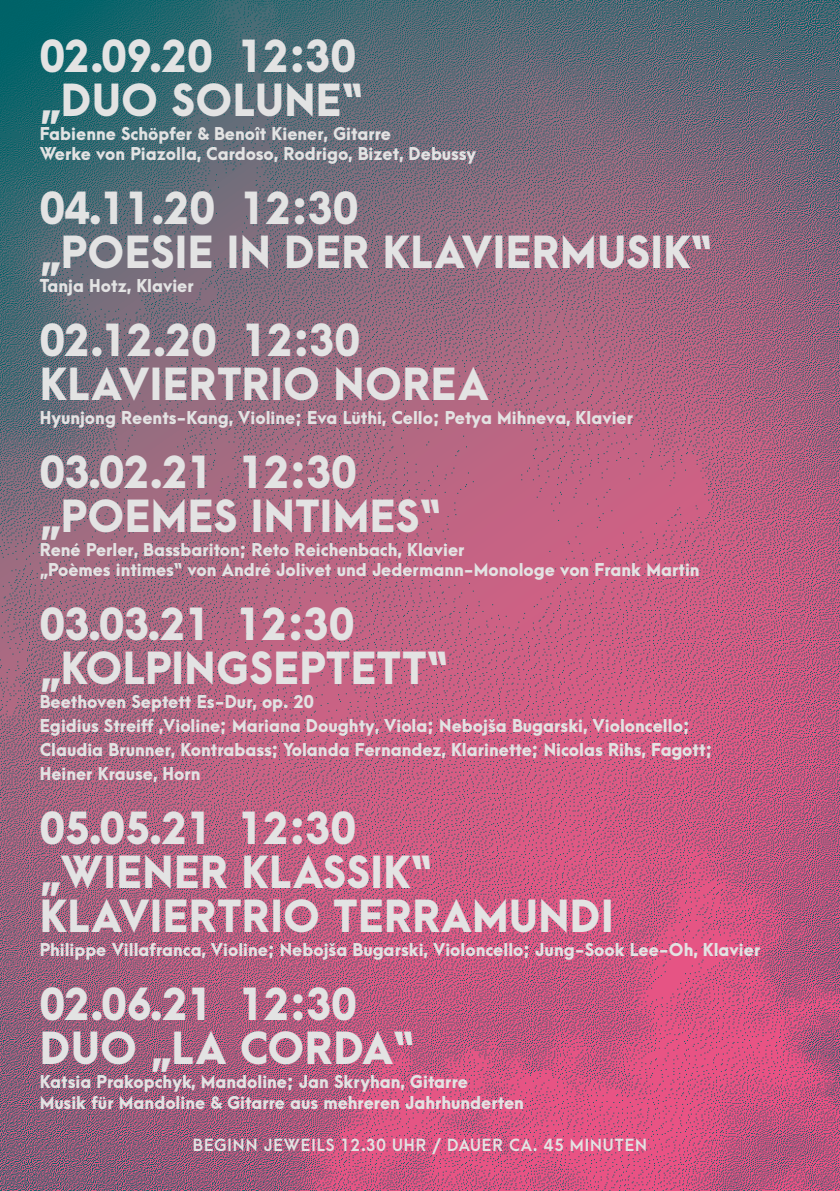
<style>
.page{position:relative;width:840px;height:1191px;background:#fff}
.page>*{position:absolute;margin:0;border:0;box-sizing:border-box;transform-origin:0 0}
.t1{font:800 40px/44px "Arca Majora 3";letter-spacing:.01em;color:#e3e3e3}
.t2{font:800 16px/20px "Arca Majora 3";color:#e3e3e3}
.t3{font:700 16px "Arca Majora 3";letter-spacing:.06em;color:#e3e3e3}
</style>
<div class="page">
<img style="left:0;top:0;width:839px;height:1191px">
<h1 class="t1" style="left:40px;top:30px;width:324px">02.09.20 12:30 „DUO SOLUNE“</h1>
<p class="t2" style="left:40px;top:122px;width:437px">Fabienne Schöpfer &amp; Benoît Kiener, Gitarre<br>Werke von Piazolla, Cardoso, Rodrigo, Bizet, Debussy</p>
<h1 class="t1" style="left:40px;top:182px;width:673px">04.11.20 12:30<br>„POESIE IN DER KLAVIERMUSIK“</h1>
<p class="t2" style="left:40px;top:274px;width:156px">Tanja Hotz, Klavier</p>
<h1 class="t1" style="left:40px;top:314px;width:450px">02.12.20 12:30<br>KLAVIERTRIO NOREA</h1>
<p class="t2" style="left:40px;top:406px;width:594px">Hyunjong Reents-Kang, Violine; Eva Lüthi, Cello; Petya Mihneva, Klavier</p>
<h1 class="t1" style="left:40px;top:446px;width:402px">03.02.21 12:30 „POEMES INTIMES“</h1>
<p class="t2" style="left:40px;top:538px;width:661px">René Perler, Bassbariton; Reto Reichenbach, Klavier<br>„Poèmes intimes“ von André Jolivet und Jedermann-Monologe von Frank Martin</p>
<h1 class="t1" style="left:40px;top:598px;width:409px">03.03.21 12:30 „KOLPINGSEPTETT“</h1>
<p class="t2" style="left:40px;top:688px;width:673px;line-height:24px">Beethoven Septett Es-Dur, op. 20<br>Egidius Streiff ,Violine; Mariana Doughty, Viola; Nebojša Bugarski, Violoncello; Claudia Brunner, Kontrabass; Yolanda Fernandez, Klarinette; Nicolas Rihs, Fagott; Heiner Krause, Horn</p>
<h1 class="t1" style="left:40px;top:802px;width:575px">05.05.21 12:30<br>„WIENER KLASSIK“<br>KLAVIERTRIO TERRAMUNDI</h1>
<p class="t2" style="left:40px;top:938px;width:721px">Philippe Villafranca, Violine; Nebojša Bugarski, Violoncello; Jung-Sook Lee-Oh, Klavier</p>
<h1 class="t1" style="left:40px;top:978px;width:375px">02.06.21 12:30<br>DUO „LA CORDA“</h1>
<p class="t2" style="left:40px;top:1070px;width:485px">Katsia Prakopchyk, Mandoline; Jan Skryhan, Gitarre<br>Musik für Mandoline &amp; Gitarre aus mehreren Jahrhunderten</p>
<p class="t3" style="left:193px;top:1131px;width:455px">BEGINN JEWEILS 12.30 UHR / DAUER CA. 45 MINUTEN</p>
</div>
